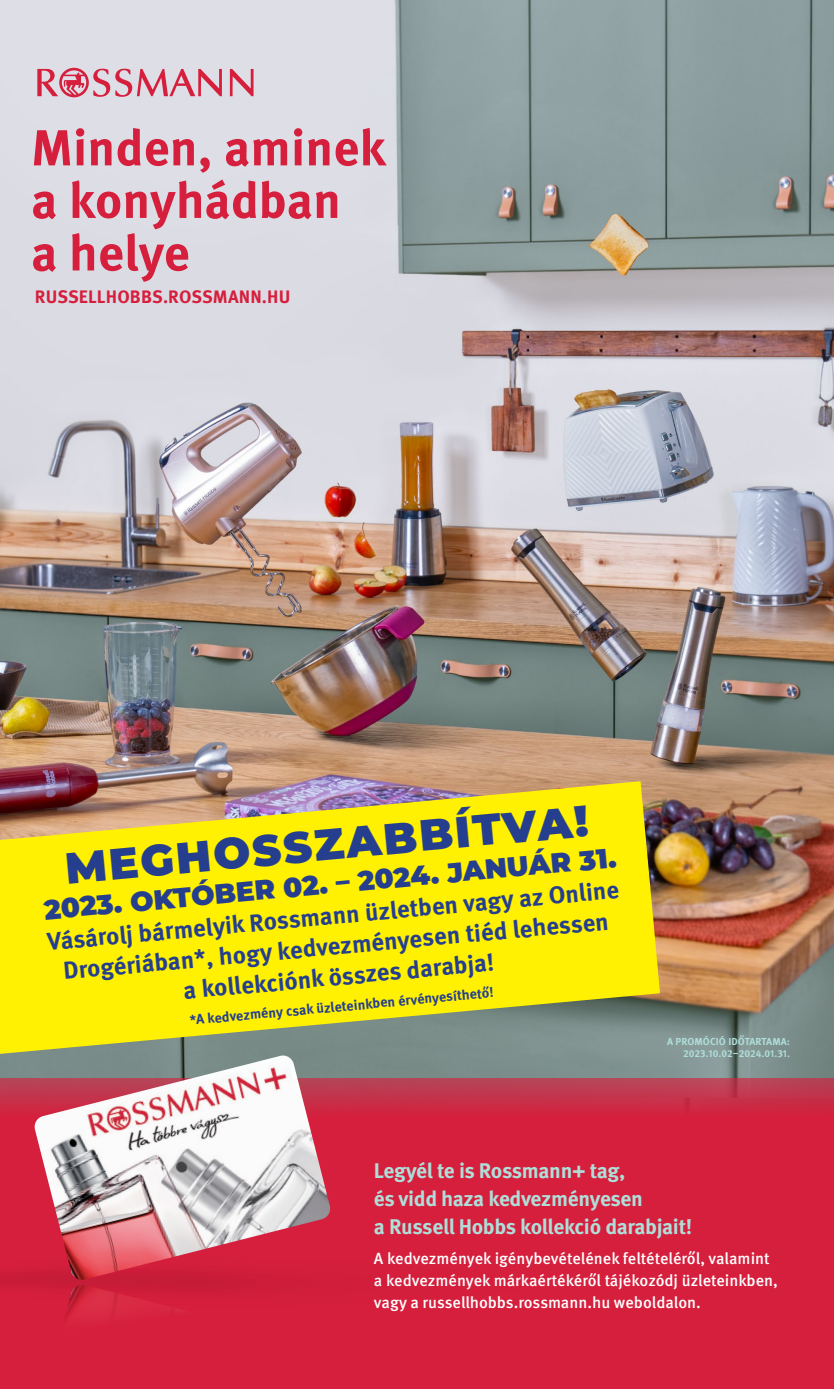
<style>
.page{position:relative;width:834px;height:1389px;background:#fff}
.page>*{position:absolute;margin:0;border:0;box-sizing:border-box;transform-origin:0 0}
.t1{font:700 50.57px/52.5px "Meta Pro";color:#d61f3d}
.t2{font:900 43.75px "Montserrat";color:#253f8e}
.t3{font:900 27.65px "Montserrat";color:#253f8e}
.t4{font:700 24.5px/30.6px "Meta Pro";color:#253f8e;text-align:center}
.t5{font:700 21.18px/28.3px "Meta Pro";letter-spacing:-.02em;color:#afded9}
.t6{font:700 18.03px "Meta Pro";letter-spacing:.01em;color:#d61f3d}
.t7{font:500 16.1px/22.2px "Meta Pro";color:#fff}
.t8{font:700 14px "Meta Pro";color:#253f8e}
.t9{font:700 10.15px/12.1px "Meta Pro";color:#afded9;text-align:right}
</style>
<div class="page">
<img style="left:0;top:0;width:833px;height:1078px">
<svg style="left:0;top:1078px;width:833px;height:311px;fill:#d61f3d"></svg>
<div style="left:0;top:1140px;width:683px;height:249px;background:#d61f3d"></div>
<img style="left:0;top:1196px;width:371px;height:165px">
<img style="left:33px;top:1056px;width:298px;height:225px">
<img style="left:45px;top:1285px;width:286px;height:104px">
<svg style="left:36px;top:56px;width:217px;height:41px"></svg>
<svg style="left:0;top:781px;width:660px;height:273px;fill:#fff101"></svg>
<h1 class="t1" style="left:31px;top:118px;width:356px">Minden, aminek a konyhádban<br>a helye</h1>
<p class="t6" style="left:35px;top:283px;width:257px">RUSSELLHOBBS.ROSSMANN.HU</p>
<h2 class="t2" style="left:62px;top:835px;width:526px;rotate:-5deg">MEGHOSSZABBÍTVA!</h2>
<h3 class="t3" style="left:42px;top:888px;width:575px;rotate:-5deg">2023. OKTÓBER 02. – 2024. JANUÁR 31.</h3>
<h3 class="t4" style="left:46px;top:924px;width:575px;rotate:-5deg">Vásárolj bármelyik Rossmann üzletben vagy az Online<br>Drogériában*, hogy kedvezményesen tiéd lehessen<br>a kollekciónk összes darabja!</h3>
<p class="t8" style="left:188px;top:1009px;width:307px;rotate:-5deg">*A kedvezmény csak üzleteinkben érvényesíthető!</p>
<p class="t9" style="left:667px;top:1034px;width:124px">A PROMÓCIÓ IDŐTARTAMA:<br>2023.10.02–2024.01.31.</p>
<h3 class="t5" style="left:374px;top:1155px;width:320px">Legyél te is Rossmann+ tag,<br>és vidd haza kedvezményesen<br>a Russell Hobbs kollekció darabjait!</h3>
<p class="t7" style="left:374px;top:1246px;width:405px">A kedvezmények igénybevételének feltételéről, valamint a kedvezmények márkaértékéről tájékozódj üzleteinkben, vagy a russellhobbs.rossmann.hu weboldalon.</p>
</div>
